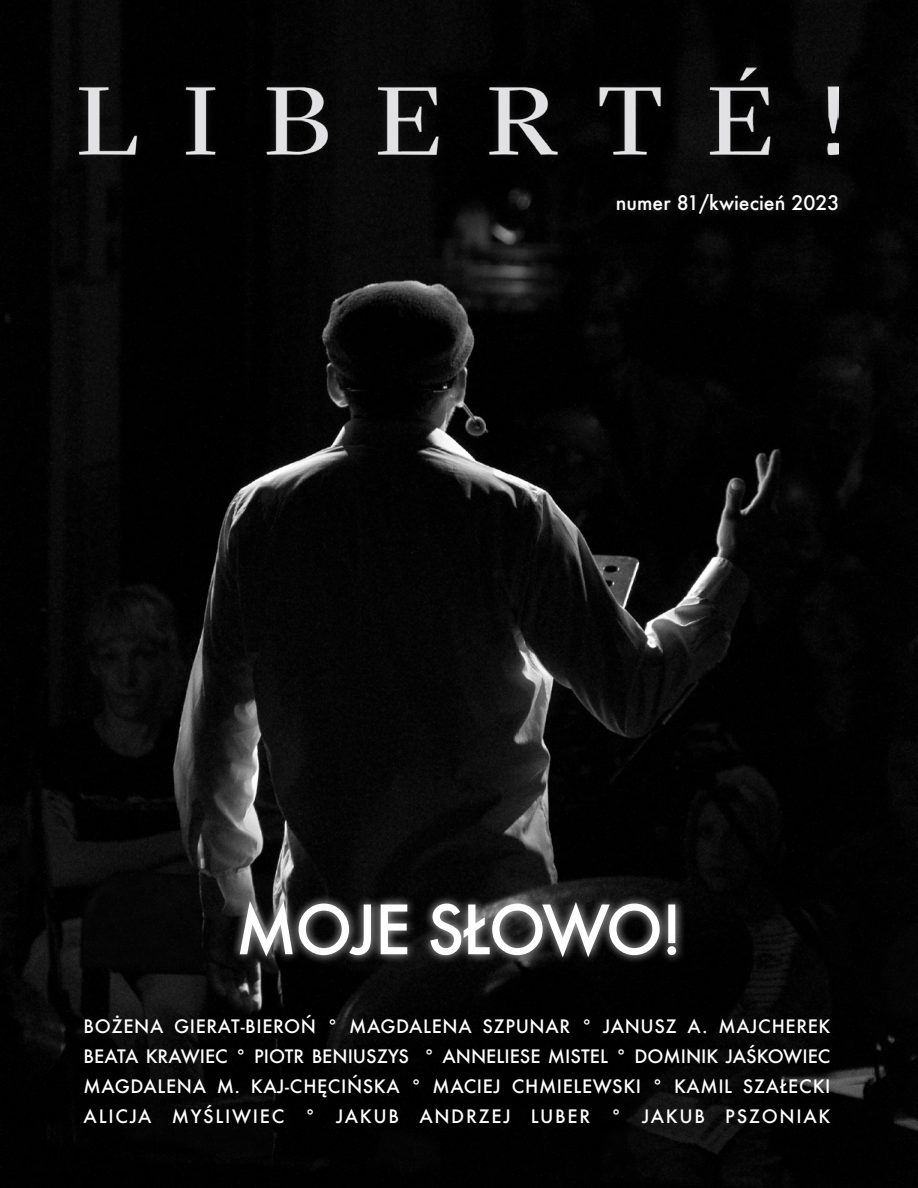
<style>
.page{position:relative;width:918px;height:1188px;background:#fff}
.page>*{position:absolute;margin:0;border:0;box-sizing:border-box;transform-origin:0 0}
.t1{font:500 66px "Futura";letter-spacing:-.03em;color:#fefefe}
.t2{font:500 19.5px "Futura";color:#fefefe}
.t3{font:500 18px/30px "Futura";letter-spacing:.095em;color:#fff;text-align:justify}
</style>
<div class="page">
<img style="left:0;top:0;width:918px;height:1188px">
<div style="left:230px;top:893px;width:455px;height:73px;background:#fff;opacity:.75"></div>
<div style="left:71px;top:58px;width:777px;height:106px;background:#050505"></div>
<img style="left:79px;top:61px;width:760px;height:106px">
<div style="left:615px;top:191px;width:228px;height:28px;background:#090808"></div>
<p class="t2" style="left:616px;top:189px;width:225px">numer 81/kwiecień 2023</p>
<h1 class="t1" style="left:236px;top:884px;width:448px">MOJE SŁOWO!</h1>
<p class="t3" style="left:84px;top:1011px;width:748px">BOŻENA GIERAT-BIEROŃ ° MAGDALENA SZPUNAR ° JANUSZ A. MAJCHEREK BEATA KRAWIEC ° PIOTR BENIUSZYS ° ANNELIESE MISTEL ° DOMINIK JAŚKOWIEC MAGDALENA M. KAJ-CHĘCIŃSKA ° MACIEJ CHMIELEWSKI ° KAMIL SZAŁECKI ALICJA MYŚLIWIEC ° JAKUB ANDRZEJ LUBER ° JAKUB PSZONIAK</p>
</div>
